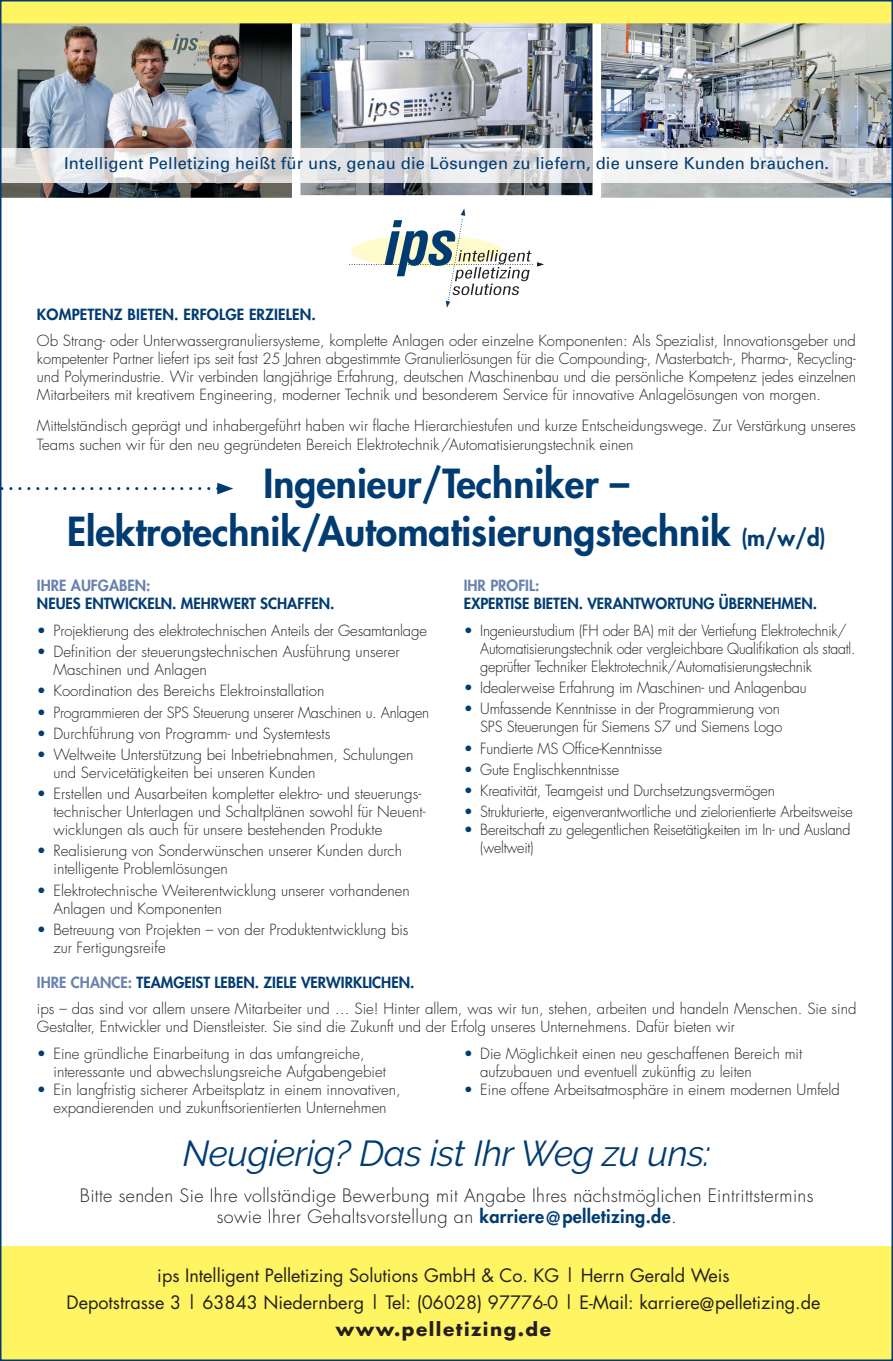
<style>
.page{position:relative;width:893px;height:1361px;background:#fff}
.page>*{position:absolute;margin:0;border:0;box-sizing:border-box;transform-origin:0 0}
.t1{font:800 39px/47.7px "Futura";color:#003c72;text-align:center}
.t2{font:italic 36px "Raleway";letter-spacing:-.01em;color:#003c72}
.t3{font:18px/27px "Futura";color:#231f20;text-align:center}
.t4{font:300 18px/21px "Futura";letter-spacing:.02em;color:#231f20;text-align:center}
.t5{font:700 18px "Futura";letter-spacing:.08em;color:#231f20}
.t6{font:16.5px "Univers";letter-spacing:.01em;color:#003c72}
.t7{font:300 15px/18px "Futura";color:#231f20}
.t8{font:300 15px/18px "Futura";color:#231f20;scale:.96 1}
.t9{font:800 15px "Futura";color:#003c72}
.t10{font:800 15px "Futura";color:#6883ad}
.s1{font-size:22.5px}
.s2{color:#003c72}
.s3{font-weight:800;color:#6883ad}
.s4{font-weight:800;color:#003c72}
</style>
<div class="page">
<div style="left:0;top:0;width:893px;height:23px;background:#fff461"></div>
<svg style="left:349px;top:208px;width:195px;height:100px"></svg>
<img style="left:601px;top:23px;width:289px;height:175px">
<img style="left:3px;top:23px;width:289px;height:175px">
<img style="left:300px;top:23px;width:292px;height:172px">
<svg style="left:3px;top:483px;width:230px;height:11px"></svg>
<img style="left:601px;top:149px;width:289px;height:34px">
<img style="left:3px;top:149px;width:289px;height:34px">
<img style="left:300px;top:149px;width:292px;height:34px">
<div style="left:0;top:1246px;width:893px;height:115px;background:#fff461"></div>
<p class="t6" style="left:64px;top:154px;width:766px">Intelligent Pelletizing heißt für uns, genau die Lösungen zu liefern, die unsere Kunden brauchen.</p>
<p class="t9" style="left:37px;top:304px;width:281px">KOMPETENZ BIETEN. ERFOLGE ERZIELEN.</p>
<p class="t7" style="left:37px;top:332px;width:820px;text-align:justify">Ob Strang- oder Unterwassergranuliersysteme, komplette Anlagen oder einzelne Komponenten: Als Spezialist, Innovationsgeber und kompetenter Partner liefert ips seit fast 25 Jahren abgestimmte Granulierlösungen für die Compounding-, Masterbatch-, Pharma-, Recycling&shy;und Polymerindustrie. Wir verbinden langjährige Erfahrung, deutschen Maschinenbau und die persönliche Kompetenz jedes einzelnen Mitarbeiters mit kreativem Engineering, moderner Technik und besonderem Service für innovative Anlagelösungen von morgen.</p>
<p class="t7" style="left:37px;top:416px;width:820px;line-height:19.5px">Mittelständisch geprägt und inhabergeführt haben wir flache Hierarchiestufen und kurze Entscheidungswege. Zur Verstärkung unseres<br>Teams suchen wir für den neu gegründeten Bereich Elektrotechnik/Automatisierungstechnik einen</p>
<h1 class="t1" style="left:67px;top:459px;width:760px">Ingenieur/Techniker –<br>Elektrotechnik/Automatisierungstechnik <span class="s1">(m/w/d)</span></h1>
<p class="t10" style="left:37px;top:576px;width:115px">IHRE AUFGABEN:</p>
<p class="t9" style="left:37px;top:594px;width:299px">NEUES ENTWICKELN. MEHRWERT SCHAFFEN.</p>
<p class="t7" style="left:37px;top:622px;width:391px"><span class="s2">•</span> Projektierung des elektrotechnischen Anteils der Gesamtanlage</p>
<p class="t7" style="left:53px;top:643px;width:348px;text-indent:-17px"><span class="s2">•</span> Definition der steuerungstechnischen Ausführung unserer<br>Maschinen und Anlagen</p>
<p class="t7" style="left:37px;top:682px;width:289px"><span class="s2">•</span> Koordination des Bereichs Elektroinstallation</p>
<p class="t8" style="left:37px;top:703px;width:410px"><span class="s2">•</span> Programmieren der SPS Steuerung unserer Maschinen u. Anlagen</p>
<p class="t7" style="left:37px;top:724px;width:295px"><span class="s2">•</span> Durchführung von Programm- und Systemtests</p>
<p class="t7" style="left:53px;top:745px;width:361px;text-indent:-16px"><span class="s2">•</span> Weltweite Unterstützung bei Inbetriebnahmen, Schulungen und Servicetätigkeiten bei unseren Kunden</p>
<p class="t7" style="left:53px;top:785px;width:374px;text-indent:-16px"><span class="s2">•</span> Erstellen und Ausarbeiten kompletter elektro- und steuerungs&shy;technischer Unterlagen und Schaltplänen sowohl für Neuent&shy;wicklungen als auch für unsere bestehenden Produkte</p>
<p class="t7" style="left:53px;top:842px;width:350px;text-indent:-16px"><span class="s2">•</span> Realisierung von Sonderwünschen unserer Kunden durch intelligente Problemlösungen</p>
<p class="t7" style="left:53px;top:881px;width:358px;text-indent:-16px"><span class="s2">•</span> Elektrotechnische Weiterentwicklung unserer vorhandenen<br>Anlagen und Komponenten</p>
<p class="t7" style="left:53px;top:920px;width:357px;text-indent:-16px"><span class="s2">•</span> Betreuung von Projekten – von der Produktentwicklung bis zur Fertigungsreife</p>
<p class="t10" style="left:464px;top:576px;width:77px">IHR PROFIL:</p>
<p class="t9" style="left:464px;top:594px;width:355px">EXPERTISE BIETEN. VERANTWORTUNG ÜBERNEHMEN.</p>
<p class="t8" style="left:480px;top:622px;width:392px;text-indent:-16px"><span class="s2">•</span> Ingenieurstudium (FH oder BA) mit der Vertiefung Elektrotechnik/<br>Automatisierungstechnik oder vergleichbare Qualifikation als staatl. geprüfter Techniker Elektrotechnik/Automatisierungstechnik</p>
<p class="t7" style="left:464px;top:679px;width:345px"><span class="s2">•</span> Idealerweise Erfahrung im Maschinen- und Anlagenbau</p>
<p class="t7" style="left:464px;top:700px;width:320px;text-align:right"><span class="s2">•</span> Umfassende Kenntnisse in der Programmierung von<br>SPS Steuerungen für Siemens S7 und Siemens Logo</p>
<p class="t7" style="left:464px;top:739px;width:200px"><span class="s2">•</span> Fundierte MS Office-Kenntnisse</p>
<p class="t7" style="left:464px;top:760px;width:157px"><span class="s2">•</span> Gute Englischkenntnisse</p>
<p class="t7" style="left:464px;top:781px;width:313px"><span class="s2">•</span> Kreativität, Teamgeist und Durchsetzungsvermögen</p>
<p class="t8" style="left:464px;top:803px;width:407px"><span class="s2">•</span> Strukturierte, eigenverantwortliche und zielorientierte Arbeitsweise</p>
<p class="t8" style="left:480px;top:821px;width:387px;text-indent:-16px"><span class="s2">•</span> Bereitschaft zu gelegentlichen Reisetätigkeiten im In- und Ausland (weltweit)</p>
<p class="t7" style="left:37px;top:969px;width:821px;line-height:26.5px"><span class="s3">IHRE CHANCE:</span> <span class="s4">TEAMGEIST LEBEN. ZIELE VERWIRKLICHEN.<br></span>ips – das sind vor allem unsere Mitarbeiter und … Sie! Hinter allem, was wir tun, stehen, arbeiten und handeln Menschen. Sie sind</p>
<p class="t7" style="left:37px;top:1018px;width:700px">Gestalter, Entwickler und Dienstleister. Sie sind die Zukunft und der Erfolg unseres Unternehmens. Dafür bieten wir</p>
<p class="t7" style="left:53px;top:1044px;width:334px;text-indent:-16px"><span class="s2">•</span> Eine gründliche Einarbeitung in das umfangreiche, interessante und abwechslungsreiche Aufgabengebiet</p>
<p class="t7" style="left:37px;top:1080px;width:365px;text-align:center"><span class="s2">•</span> Ein langfristig sicherer Arbeitsplatz in einem innovativen, expandierenden und zukunftsorientierten Unternehmen</p>
<p class="t7" style="left:480px;top:1044px;width:323px;text-indent:-16px"><span class="s2">•</span> Die Möglichkeit einen neu geschaffenen Bereich mit aufzubauen und eventuell zukünftig zu leiten</p>
<p class="t7" style="left:464px;top:1080px;width:378px"><span class="s2">•</span> Eine offene Arbeitsatmosphäre in einem modernen Umfeld</p>
<h2 class="t2" style="left:183px;top:1132px;width:529px">Neugierig? Das ist Ihr Weg zu uns:</h2>
<p class="t4" style="left:80px;top:1185px;width:735px">Bitte senden Sie Ihre vollständige Bewerbung mit Angabe Ihres nächstmöglichen Eintrittstermins sowie Ihrer Gehaltsvorstellung an <span class="s4">karriere@pelletizing.de</span>.</p>
<p class="t3" style="left:66px;top:1261px;width:756px">ips Intelligent Pelletizing Solutions GmbH &amp; Co. KG | Herrn Gerald Weis<br>Depotstrasse 3 | 63843 Niedernberg | Tel: (06028) 97776-0 | E-Mail: karriere@pelletizing.de</p>
<p class="t5" style="left:336px;top:1316px;width:217px">www.pelletizing.de</p>
</div>
